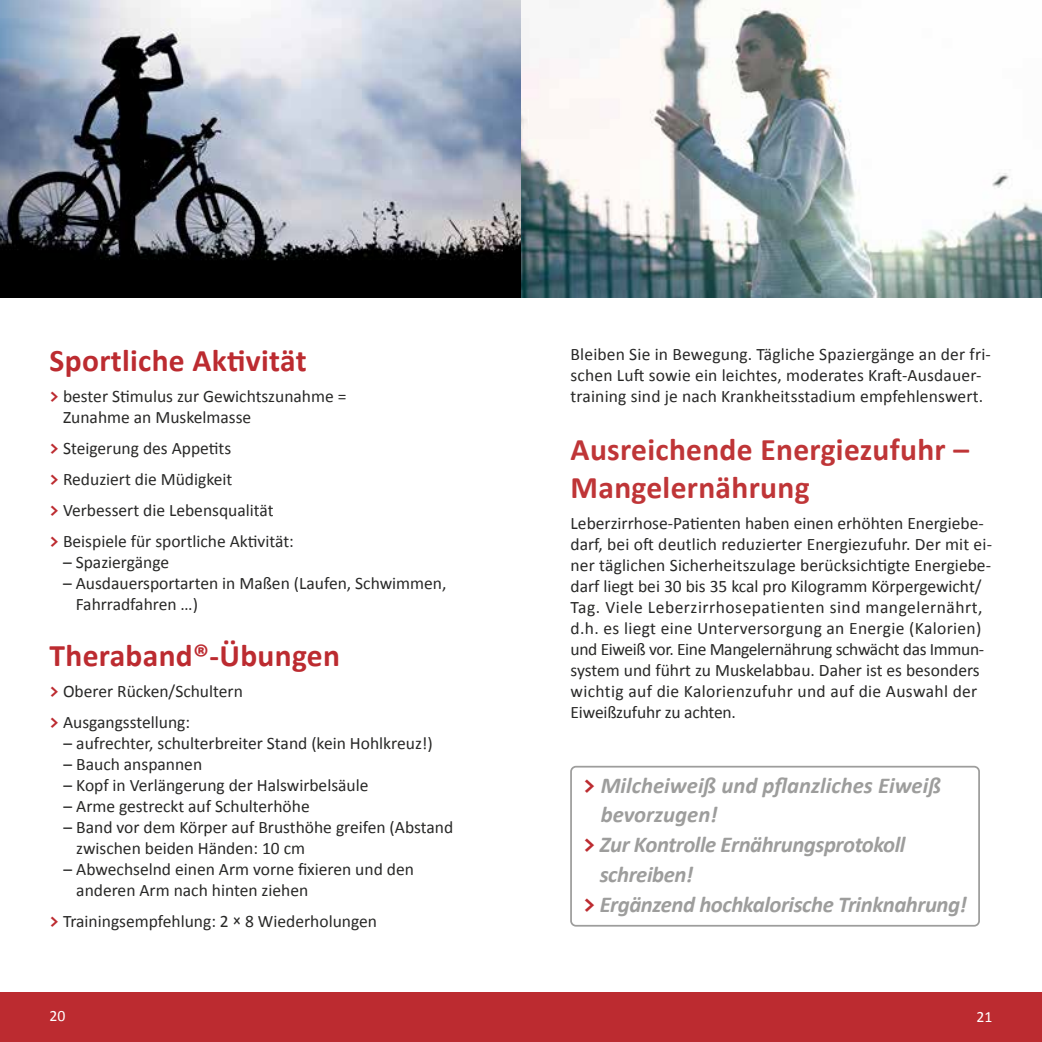
<style>
.page{position:relative;width:1042px;height:1042px;background:#fff}
.page>*{position:absolute;margin:0;border:0;box-sizing:border-box;transform-origin:0 0}
.t1{font:700 31.5px/37.8px "Calibri";letter-spacing:.01em;color:#bf3537}
.t2{font:700 31.5px "Calibri";letter-spacing:.01em;color:#bc2b30}
.t3{font:italic 700 22.75px "Calibri";letter-spacing:-.02em;color:#9d9d9c}
.t4{font:italic 700 22.75px "Calibri";color:#9d9d9c}
.t5{font:17.5px/21px "Calibri";color:#282827}
.t6{font:15.75px "Calibri";color:#fff}
.s1{font-family:"The Sans C5";font-weight:700;color:#bc2b30}
.s2{font-family:"Arial Narrow"}
.s3{font-family:"The Sans C5";font-style:normal;color:#bc2b30}
</style>
<div class="page">
<div style="left:0;top:992px;width:1042px;height:50px;background:#bc2b30"></div>
<img style="left:0;top:0;width:1042px;height:298px">
<div style="left:570px;top:766px;width:410px;height:160px;border:2px solid #9d9d9c;border-radius:5px"></div>
<h1 class="t2" style="left:50px;top:340px;width:259px">Sportliche Aktivität</h1>
<p class="t5" style="left:63px;top:386px;width:285px;text-indent:-13px"><span class="s1">&gt;</span> bester Stimulus zur Gewichtszunahme =<br>Zunahme an Muskelmasse</p>
<p class="t5" style="left:50px;top:432px;width:246px;line-height:31px"><span class="s1">&gt;</span> Steigerung des Appetits<br><span class="s1">&gt;</span> Reduziert die Müdigkeit<br><span class="s1">&gt;</span> Verbessert die Lebensqualität<br><span class="s1">&gt;</span> Beispiele für sportliche Aktivität:</p>
<p class="t5" style="left:63px;top:551px;width:108px">– Spaziergänge</p>
<p class="t5" style="left:76px;top:572px;width:372px;text-indent:-13px">– Ausdauersportarten in Maßen (Laufen, Schwimmen,<br>Fahrradfahren …)</p>
<h1 class="t2" style="left:50px;top:635px;width:292px">Theraband®-Übungen</h1>
<p class="t5" style="left:50px;top:675px;width:195px;line-height:31px"><span class="s1">&gt;</span> Oberer Rücken/Schultern <span class="s1">&gt;</span> Ausgangsstellung:</p>
<p class="t5" style="left:64px;top:732px;width:371px">– aufrechter, schulterbreiter Stand (kein Hohlkreuz!)</p>
<p class="t5" style="left:64px;top:753px;width:140px">– Bauch anspannen</p>
<p class="t5" style="left:64px;top:774px;width:306px">– Kopf in Verlängerung der Halswirbelsäule</p>
<p class="t5" style="left:64px;top:795px;width:248px">– Arme gestreckt auf Schulterhöhe</p>
<p class="t5" style="left:76px;top:816px;width:378px;text-indent:-13px">– Band vor dem Körper auf Brusthöhe greifen (Abstand zwischen beiden Händen: 10 cm</p>
<p class="t5" style="left:76px;top:858px;width:339px;text-indent:-13px">– Abwechselnd einen Arm vorne fixieren und den anderen Arm nach hinten ziehen</p>
<p class="t5" style="left:50px;top:910px;width:329px"><span class="s1">&gt;</span> Trainingsempfehlung: 2 <span class="s2">×</span> 8 Wiederholungen</p>
<p class="t5" style="left:570px;top:344px;width:422px">Bleiben Sie in Bewegung. Tägliche Spaziergänge an der fri&shy;schen Luft sowie ein leichtes, moderates Kraft-Ausdauer&shy;training sind je nach Krankheitsstadium empfehlenswert.</p>
<h1 class="t1" style="left:570px;top:431px;width:400px">Ausreichende Energiezufuhr –<br>Mangelernährung</h1>
<p class="t5" style="left:570px;top:512px;width:423px">Leberzirrhose-Patienten haben einen erhöhten Energiebe&shy;darf, bei oft deutlich reduzierter Energiezufuhr. Der mit ei&shy;ner täglichen Sicherheitszulage berücksichtigte Energiebe&shy;darf liegt bei 30 bis 35 kcal pro Kilogramm Körpergewicht/ Tag. Viele Leberzirrhosepatienten sind mangelernährt, d.h. es liegt eine Unterversorgung an Energie (Kalorien) und Eiweiß vor. Eine Mangelernährung schwächt das Immun&shy;system und führt zu Muskelabbau. Daher ist es besonders wichtig auf die Kalorienzufuhr und auf die Auswahl der Eiweißzufuhr zu achten.</p>
<h2 class="t4" style="left:583px;top:771px;width:359px"><span class="s3">&gt;</span> Milcheiweiß und pflanzliches Eiweiß</h2>
<h2 class="t4" style="left:601px;top:801px;width:119px">bevorzugen!</h2>
<h2 class="t3" style="left:583px;top:830px;width:324px"><span class="s3">&gt;</span> Zur Kontrolle Ernährungsprotokoll</h2>
<h2 class="t3" style="left:600px;top:860px;width:95px">schreiben!</h2>
<h2 class="t3" style="left:583px;top:890px;width:385px"><span class="s3">&gt;</span> Ergänzend hochkalorische Trinknahrung!</h2>
<p class="t6" style="left:50px;top:1006px;width:17px">20</p>
<p class="t6" style="left:976px;top:1006px;width:17px">21</p>
</div>
